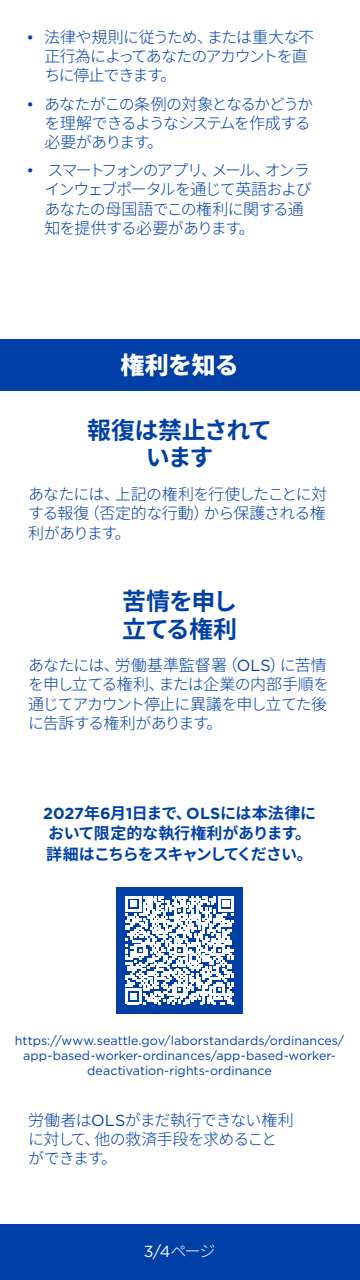
<style>
.page{position:relative;width:360px;height:1280px;background:#fff}
.page>*{position:absolute;margin:0;border:0;box-sizing:border-box;transform-origin:0 0}
.t1{font:700 24px/27.5px "Noto Sans CJ Kjp";letter-spacing:-.07em;color:#0040a6;text-align:center}
.t2{font:700 24px/27.5px "Noto Sans CJ Kjp";letter-spacing:-.05em;color:#0040a6}
.t3{font:900 24px "Noto Sans CJ Kjp";letter-spacing:-.025em;color:#fff}
.t4{font:300 16px/19.2px "Noto Sans CJ Kjp";letter-spacing:-.055em;color:#0040a6}
.t5{font:300 16px/19.2px "Noto Sans CJ Kjp";letter-spacing:-.075em;color:#0040a6}
.t6{font:700 16px/19.2px "Noto Sans CJ Kjp";letter-spacing:-.015em;color:#0040a6;text-align:center}
.t7{font:700 16px "Noto Sans CJ Kjp";letter-spacing:-.08em;color:#0040a6}
.t8{font:16px "Gotham";color:#fff}
.t9{font:12.5px/15px "Gotham";letter-spacing:.005em;color:#0040a6;text-align:center}
.s1{font-family:"Gotham";font-weight:400}
.s2{font-family:"Koz Go Pr 6 N";font-weight:400}
.s3{font-family:"Gotham"}
.s4{font-family:"Noto Sans CJ Kjp";font-weight:300}
</style>
<div class="page">
<div style="left:0;top:1225px;width:360px;height:55px;background:#0040a6"></div>
<div style="left:0;top:340px;width:360px;height:51px;background:#0040a6"></div>
<div style="left:116px;top:887px;width:127px;height:126px;background:#0040a6"></div>
<svg style="left:126px;top:896px;width:108px;height:108px"></svg>
<p class="t4" style="left:44px;top:28px;width:271px;text-indent:-18px"><span class="s1">•</span> 法律や規則に従うため、または重大な不正行為によってあなたのアカウントを直ちに停止できます。</p>
<p class="t5" style="left:44px;top:95px;width:270px;text-indent:-18px"><span class="s1">•</span> あなたがこの条例の対象となるかどうかを理解できるようなシステムを作成する必要があります。</p>
<p class="t4" style="left:44px;top:161px;width:269px;text-indent:-18px"><span class="s1">•</span> スマートフォンのアプリ、メール、オンラインウェブポータルを通じて英語およびあなたの母国語でこの権利に関する通知を提供する必要があります。</p>
<h1 class="t3" style="left:120px;top:352px;width:120px">権利を知る</h1>
<h1 class="t1" style="left:87px;top:417px;width:187px">報復は禁止されています</h1>
<p class="t4" style="left:28px;top:485px;width:300px;text-align:justify">あなたには、上記の権利を行使したことに対する報復（否定的な行動）から保護される権利があります。</p>
<h1 class="t2" style="left:122px;top:588px;width:117px">苦情を申し立てる権利</h1>
<p class="t4" style="left:28px;top:656px;width:303px">あなたには、労働基準監督署（<span class="s1">OLS</span><span class="s2">）</span>に苦情を申し立てる権利、または企業の内部手順を通じてアカウント停止に異議を申し立てた後に告訴する権利があります。</p>
<p class="t6" style="left:43px;top:804px;width:275px"><span class="s3">2027</span>年<span class="s3">6</span>月<span class="s3">1</span>日まで、<span class="s3">OLS</span>には本法律において限定的な執行権利があります。</p>
<p class="t7" style="left:46px;top:846px;width:268px">詳細はこちらをスキャンしてください。</p>
<p class="t9" style="left:15px;top:1033px;width:331px">https://www.seattle.gov/laborstandards/ordinances/ app-based-worker-ordinances/app-based-worker&shy;deactivation-rights-ordinance</p>
<p class="t4" style="left:28px;top:1110px;width:267px">労働者は<span class="s1">OLS</span>がまだ執行できない権利に対して、他の救済手段を求めることができます。</p>
<p class="t8" style="left:144px;top:1241px;width:73px">3/4<span class="s4">ページ</span></p>
</div>
